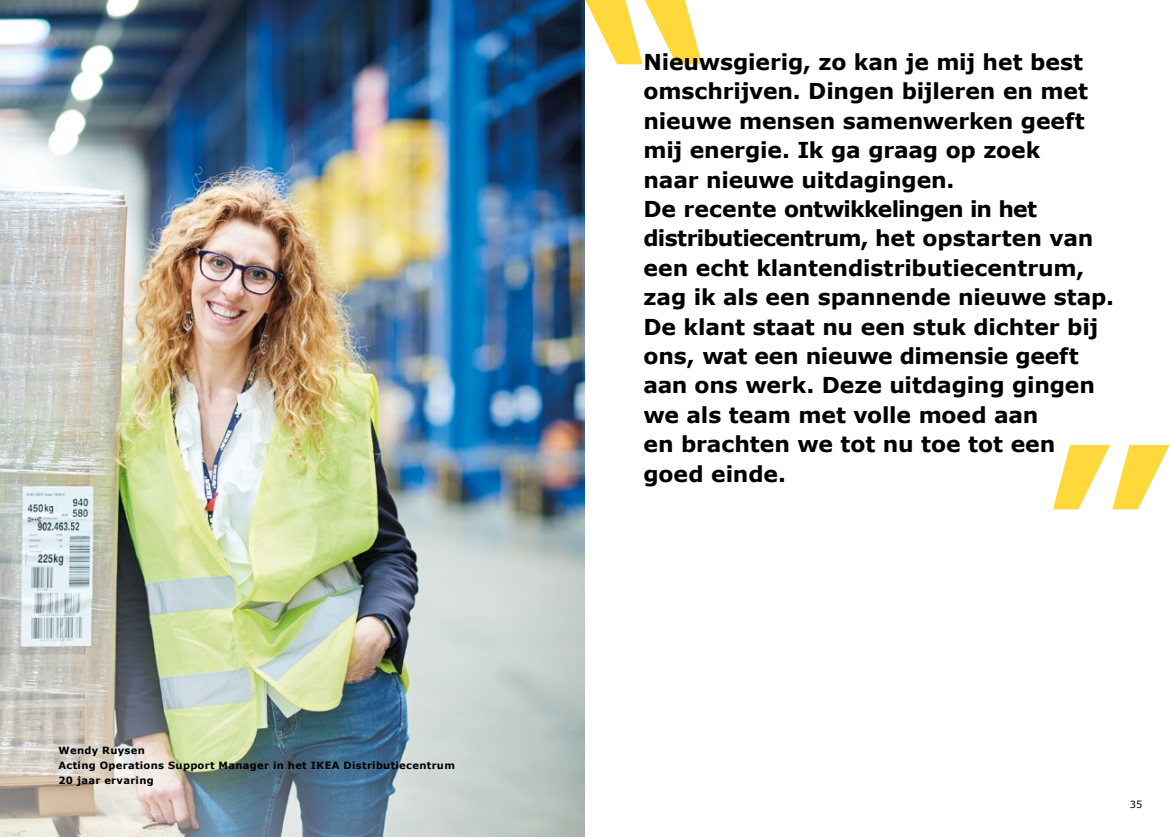
<style>
.page{position:relative;width:1170px;height:837px;background:#fff}
.page>*{position:absolute;margin:0;border:0;box-sizing:border-box;transform-origin:0 0}
.t1{font:700 223.62px "Verdana";color:#ffd93c}
.t2{font:700 21.88px/29.4px "Verdana";letter-spacing:-.005em;color:#000}
.t3{font:700 10px/15px "Verdana";letter-spacing:.03em;color:#000}
.t4{font:9.88px "Verdana";color:#000}
</style>
<div class="page">
<img style="left:0;top:0;width:585px;height:836px">
<p class="t3" style="left:58px;top:742px;width:398px">Wendy Ruysen<br>Acting Operations Support Manager in het IKEA Distributiecentrum<br>20 jaar ervaring</p>
<h1 class="t1" style="left:584px;top:-57px;width:133px">“</h1>
<p class="t2" style="left:643px;top:47px;width:472px">Nieuwsgierig, zo kan je mij het best omschrijven. Dingen bijleren en met nieuwe mensen samenwerken geeft mij energie. Ik ga graag op zoek<br>naar nieuwe uitdagingen.<br>De recente ontwikkelingen in het distributiecentrum, het opstarten van een echt klantendistributiecentrum, zag ik als een spannende nieuwe stap.<br>De klant staat nu een stuk dichter bij ons, wat een nieuwe dimensie geeft aan ons werk. Deze uitdaging gingen we als team met volle moed aan<br>en brachten we tot nu toe tot een goed einde.</p>
<h1 class="t1" style="left:1039px;top:388px;width:133px">”</h1>
<p class="t4" style="left:1129px;top:797px;width:14px">35</p>
</div>
